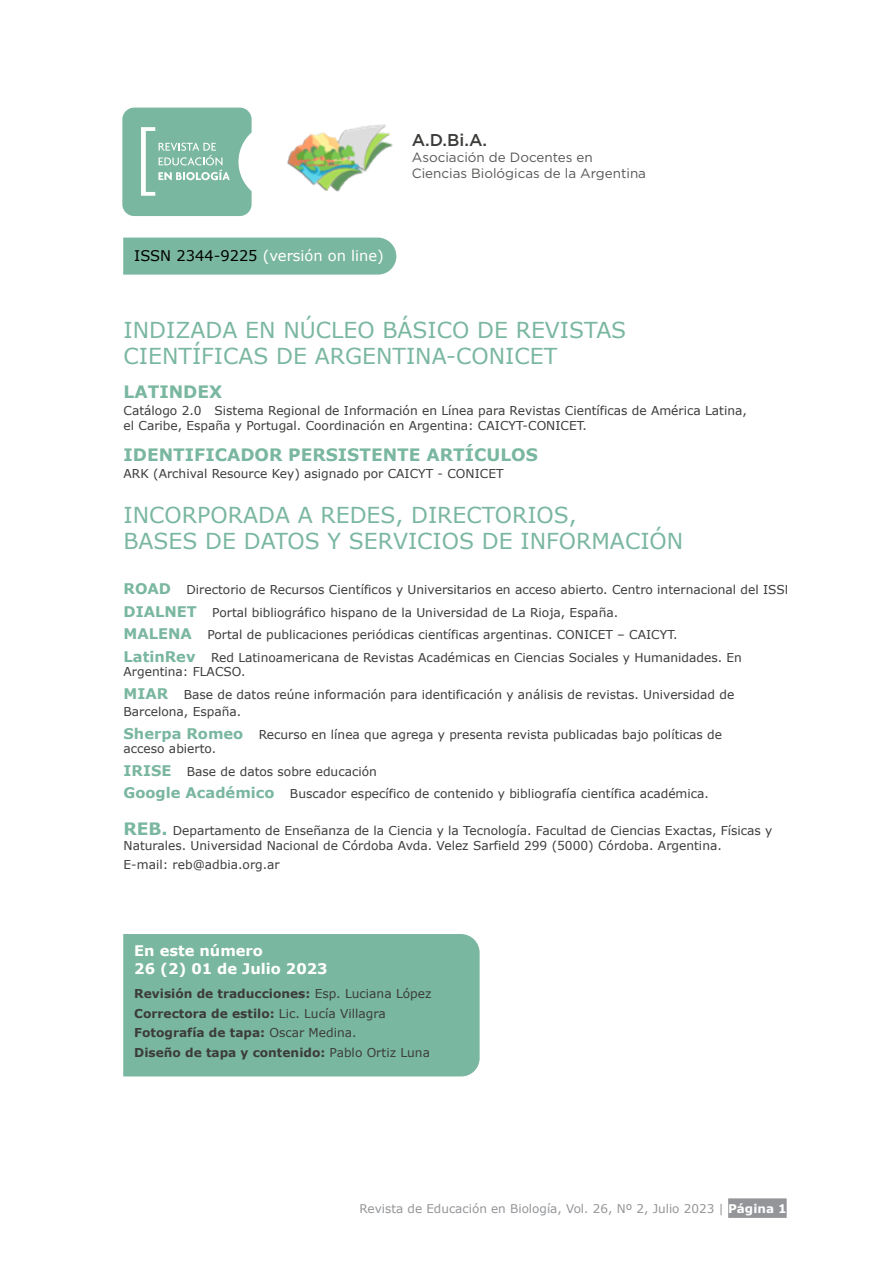
<style>
.page{position:relative;width:893px;height:1263px;background:#fff}
.page>*{position:absolute;margin:0;border:0;box-sizing:border-box;transform-origin:0 0}
.t1{font:22.05px/26.4px "Verdana";color:#7ab7a0}
.t2{font:700 17.1px "Verdana";color:#7ab7a0}
.t3{font:500 17.1px "Gotham";color:#3c3c3b}
.t4{font:700 14.7px/18px "Verdana";color:#fff}
.t5{font:14.7px "Verdana";color:#fff}
.t6{font:13.5px/16px "Gotham";color:#575756}
.t7{font:12.15px/22.5px "Verdana";color:#3c3c3b}
.t8{font:700 12.15px/19.5px "Verdana";color:#3c3c3b}
.t9{font:12px "Verdana";color:#939598}
.s1{color:#000}
.s2{font-weight:700;font-size:14.7px;color:#7ab7a0}
.s3{font-weight:700;font-size:17.1px;color:#7ab7a0}
.s4{font-weight:400}
.s5{font-weight:700;color:#fff}
</style>
<div class="page">
<div style="left:728px;top:1198px;width:59px;height:20px;background:#939598"></div>
<svg style="left:122px;top:108px;width:130px;height:108px;background:#8ac0ab"></svg>
<img style="left:287px;top:124px;width:106px;height:68px">
<div style="left:123px;top:934px;width:357px;height:142px;background:#7ab7a0"></div>
<div style="left:123px;top:238px;width:273px;height:37px;background:#7ab7a0"></div>
<p class="t5" style="left:134px;top:246px;width:251px"><span class="s1">ISSN 2344-9225</span> (versión on line)</p>
<p class="t3" style="left:412px;top:129px;width:77px">A.D.Bi.A.</p>
<p class="t6" style="left:412px;top:149px;width:236px">Asociación de Docentes en<br>Ciencias Biológicas de la Argentina</p>
<p class="t1" style="left:124px;top:317px;width:504px">INDIZADA EN NÚCLEO BÁSICO DE REVISTAS<br>CIENTÍFICAS DE ARGENTINA-CONICET</p>
<p class="t2" style="left:124px;top:380px;width:100px">LATINDEX</p>
<p class="t7" style="left:124px;top:403px;width:625px;line-height:14.7px">Catálogo 2.0 Sistema Regional de Información en Línea para Revistas Científicas de América Latina, el Caribe, España y Portugal. Coordinación en Argentina: CAICYT-CONICET.</p>
<p class="t2" style="left:124px;top:443px;width:416px">IDENTIFICADOR PERSISTENTE ARTÍCULOS</p>
<p class="t7" style="left:124px;top:462px;width:382px">ARK (Archival Resource Key) asignado por CAICYT - CONICET</p>
<p class="t1" style="left:124px;top:502px;width:561px">INCORPORADA A REDES, DIRECTORIOS,<br>BASES DE DATOS Y SERVICIOS DE INFORMACIÓN</p>
<p class="t7" style="left:124px;top:579px;width:672px"><span class="s2">ROAD</span> Directorio de Recursos Científicos y Universitarios en acceso abierto. Centro internacional del ISSN <span class="s2">DIALNET</span> Portal bibliográfico hispano de la Universidad de La Rioja, España.<br><span class="s2">MALENA</span> Portal de publicaciones periódicas científicas argentinas. CONICET – CAICYT.<br><span class="s2">LatinRev</span> Red Latinoamericana de Revistas Académicas en Ciencias Sociales y Humanidades. En</p>
<p class="t7" style="left:124px;top:661px;width:612px">Argentina: FLACSO.<br><span class="s2">MIAR</span> Base de datos reúne información para identificación y análisis de revistas. Universidad de</p>
<p class="t7" style="left:124px;top:701px;width:600px">Barcelona, España.<br><span class="s2">Sherpa Romeo</span> Recurso en línea que agrega y presenta revista publicadas bajo políticas de</p>
<p class="t7" style="left:124px;top:738px;width:587px">acceso abierto.<br><span class="s2">IRISE</span> Base de datos sobre educación<br><span class="s2">Google Académico</span> Buscador específico de contenido y bibliografía científica académica.</p>
<p class="t7" style="left:124px;top:824px;width:650px;line-height:14.7px"><span class="s3">REB.</span> Departamento de Enseñanza de la Ciencia y la Tecnología. Facultad de Ciencias Exactas, Físicas y<br>Naturales. Universidad Nacional de Córdoba Avda. Velez Sarfield 299 (5000) Córdoba. Argentina.</p>
<p class="t7" style="left:124px;top:854px;width:158px">E-mail: reb@adbia.org.ar</p>
<p class="t4" style="left:134px;top:941px;width:195px">En este número<br>26 (2) 01 de Julio 2023</p>
<p class="t8" style="left:134px;top:984px;width:299px">Revisión de traducciones: <span class="s4">Esp. Luciana López </span>Correctora de estilo: <span class="s4">Lic. Lucía Villagra </span>Fotografía de tapa: <span class="s4">Oscar Medina.<br></span>Diseño de tapa y contenido: <span class="s4">Pablo Ortiz Luna</span></p>
<p class="t9" style="left:360px;top:1200px;width:429px">Revista de Educación en Biología, Vol. 26, Nº 2, Julio 2023 | <span class="s5">Página 1</span></p>
</div>
